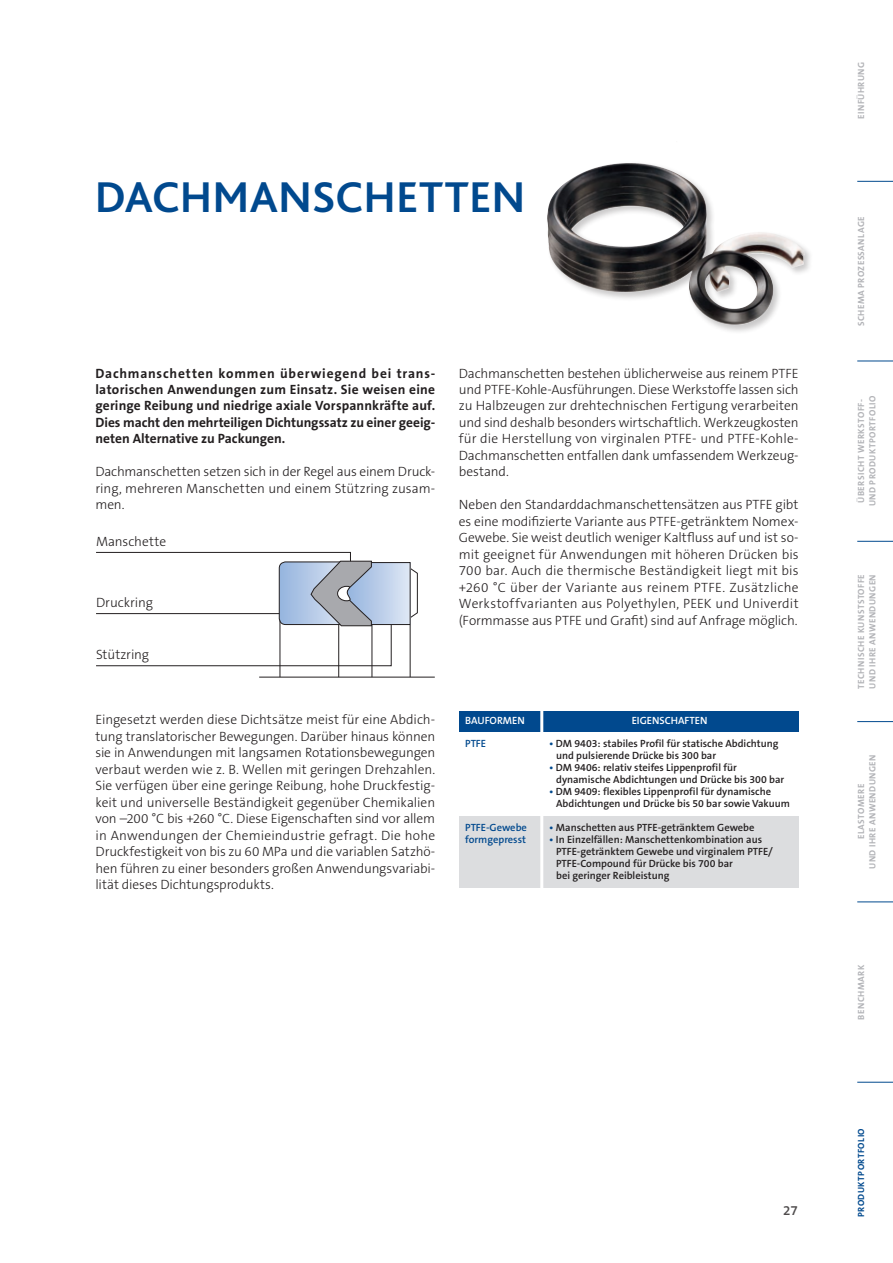
<style>
.page{position:relative;width:893px;height:1263px;background:#fff}
.page>*{position:absolute;margin:0;border:0;box-sizing:border-box;transform-origin:0 0}
.t1{font:700 45px "Bliss 2";color:#01498e}
.t2{font:300 13.5px/16.5px "The Sans B3";letter-spacing:-.005em;color:#231f20;text-align:justify}
.t3{font:700 13.5px/16.5px "The Sans B7";letter-spacing:-.005em;color:#231f20;text-align:justify}
.t4{font:600 13.5px "The Sans B6";color:#231f20}
.t5{font:600 10.5px/12px "The Sans B6";color:#231f20}
.t6{font:600 10.5px "The Sans B6";color:#01498e}
.t7{font:600 10.5px "The Sans B6";color:#fff}
.t8{font:700 9px/11.2px "The Sans B7";letter-spacing:.05em;color:#b2b3b7;text-align:center}
.t9{font:700 9px "The Sans B7";letter-spacing:.05em;color:#01498e}
.s1{color:#01498e}
</style>
<div class="page">
<svg style="left:410px;top:567px;width:8px;height:52px"></svg>
<hr style="left:280px;top:619px;width:1px;height:58px;background:#231f20">
<hr style="left:338px;top:619px;width:1px;height:58px;background:#231f20">
<hr style="left:372px;top:619px;width:1px;height:58px;background:#231f20">
<hr style="left:410px;top:619px;width:1px;height:58px;background:#231f20">
<hr style="left:259px;top:677px;width:176px;height:1px;background:#231f20">
<div style="left:347px;top:563px;width:63px;height:61px;background:#d3dff1"></div>
<div style="left:346px;top:562px;width:64px;height:63px;border:1px solid #231f20"></div>
<svg style="left:96px;top:552px;width:296px;height:114px"></svg>
<div style="left:545px;top:140px;width:269px;height:194px;background:#231f20;opacity:.24"></div>
<img style="left:593px;top:141px;width:84px;height:28px">
<div style="left:459px;top:816px;width:340px;height:72px;background:#dcdddf"></div>
<div style="left:459px;top:711px;width:340px;height:20px;background:#01498e"></div>
<hr style="left:540px;top:707px;width:3px;height:189px;background:#fff">
<hr style="left:857px;top:1082px;width:36px;height:1px;background:#01498e">
<hr style="left:857px;top:901px;width:36px;height:1px;background:#01498e">
<hr style="left:857px;top:721px;width:36px;height:1px;background:#01498e">
<hr style="left:857px;top:181px;width:36px;height:1px;background:#01498e">
<hr style="left:857px;top:361px;width:36px;height:1px;background:#01498e">
<hr style="left:857px;top:541px;width:36px;height:1px;background:#01498e">
<h1 class="t1" style="left:95px;top:169px;width:432px">DACHMANSCHETTEN</h1>
<p class="t3" style="left:95px;top:365px;width:341px">Dachmanschetten kommen überwiegend bei trans&shy;latorischen Anwendungen zum Einsatz. Sie weisen eine geringe Reibung und niedrige axiale Vorspannkräfte auf.<br>Dies macht den mehrteiligen Dichtungssatz zu einer geeig&shy;neten Alternative zu Packungen.</p>
<p class="t2" style="left:95px;top:464px;width:341px">Dachmanschetten setzen sich in der Regel aus einem Druck&shy;ring, mehreren Manschetten und einem Stützring zusam&shy;men.</p>
<p class="t2" style="left:96px;top:534px;width:72px">Manschette</p>
<p class="t2" style="left:96px;top:595px;width:59px">Druckring</p>
<p class="t2" style="left:96px;top:646px;width:55px">Stützring</p>
<p class="t2" style="left:95px;top:712px;width:341px">Eingesetzt werden diese Dichtsätze meist für eine Abdich&shy;tung translatorischer Bewegungen. Darüber hinaus können sie in Anwendungen mit langsamen Rotationsbewegungen verbaut werden wie z. B. Wellen mit geringen Drehzahlen.<br>Sie verfügen über eine geringe Reibung, hohe Druckfestig&shy;keit und universelle Beständigkeit gegenüber Chemikalien von –200 °C bis +260 °C. Diese Eigenschaften sind vor allem in Anwendungen der Chemieindustrie gefragt. Die hohe Druckfestigkeit von bis zu 60 MPa und die variablen Satzhö&shy;hen führen zu einer besonders großen Anwendungsvariabi&shy;lität dieses Dichtungsprodukts.</p>
<p class="t2" style="left:459px;top:365px;width:341px">Dachmanschetten bestehen üblicherweise aus reinem PTFE und PTFE-Kohle-Ausführungen. Diese Werkstoffe lassen sich zu Halbzeugen zur drehtechnischen Fertigung verarbeiten und sind deshalb besonders wirtschaftlich. Werkzeugkosten für die Herstellung von virginalen PTFE- und PTFE-Kohle-Dachmanschetten entfallen dank umfassendem Werkzeug&shy;bestand.</p>
<p class="t2" style="left:459px;top:497px;width:341px">Neben den Standarddachmanschettensätzen aus PTFE gibt es eine modifizierte Variante aus PTFE-getränktem Nomex-Gewebe. Sie weist deutlich weniger Kaltfluss auf und ist so&shy;mit geeignet für Anwendungen mit höheren Drücken bis 700 bar. Auch die thermische Beständigkeit liegt mit bis +260 °C über der Variante aus reinem PTFE. Zusätzliche Werkstoffvarianten aus Polyethylen, PEEK und Univerdit (Formmasse aus PTFE und Grafit) sind auf Anfrage möglich.</p>
<p class="t7" style="left:465px;top:715px;width:61px">BAUFORMEN</p>
<p class="t7" style="left:632px;top:715px;width:77px">EIGENSCHAFTEN</p>
<p class="t6" style="left:465px;top:737px;width:22px">PTFE</p>
<p class="t5" style="left:556px;top:737px;width:224px;text-indent:-7px"><span class="s1">•</span> DM 9403: stabiles Profil für statische Abdichtung und pulsierende Drücke bis 300 bar</p>
<p class="t5" style="left:556px;top:761px;width:230px;text-indent:-7px"><span class="s1">•</span> DM 9406: relativ steifes Lippenprofil für dynamische Abdichtungen und Drücke bis 300 bar</p>
<p class="t5" style="left:556px;top:785px;width:235px;text-indent:-7px"><span class="s1">•</span> DM 9409: flexibles Lippenprofil für dynamische<br>Abdichtungen und Drücke bis 50 bar sowie Vakuum</p>
<p class="t6" style="left:465px;top:821px;width:63px">PTFE-Gewebe</p>
<p class="t5" style="left:549px;top:821px;width:207px"><span class="s1">•</span> Manschetten aus PTFE-getränktem Gewebe</p>
<p class="t6" style="left:465px;top:833px;width:62px">formgepresst</p>
<p class="t5" style="left:556px;top:833px;width:218px;text-indent:-7px"><span class="s1">•</span> In Einzelfällen: Manschettenkombination aus PTFE-getränktem Gewebe und virginalem PTFE/ PTFE-Compound für Drücke bis 700 bar<br>bei geringer Reibleistung</p>
<p class="t4" style="left:783px;top:1203px;width:16px">27</p>
<p class="t8" style="left:856px;top:119px;width:59px;rotate:-90deg">EINFÜHRUNG</p>
<p class="t8" style="left:856px;top:326px;width:111px;rotate:-90deg">SCHEMA PROZESSANLAGE</p>
<p class="t8" style="left:856px;top:506px;width:112px;rotate:-90deg">ÜBERSICHT WERKSTOFF-<br>UND PRODUKTPORTFOLIO</p>
<p class="t8" style="left:856px;top:689px;width:116px;text-align:left;rotate:-90deg">TECHNISCHE KUNSTSTOFFE<br>UND IHRE ANWENDUNGEN</p>
<p class="t8" style="left:856px;top:869px;width:116px;rotate:-90deg">ELASTOMERE<br>UND IHRE ANWENDUNGEN</p>
<p class="t8" style="left:856px;top:1020px;width:56px;rotate:-90deg">BENCHMARK</p>
<p class="t9" style="left:856px;top:1217px;width:90px;rotate:-90deg">PRODUKTPORTFOLIO</p>
</div>
